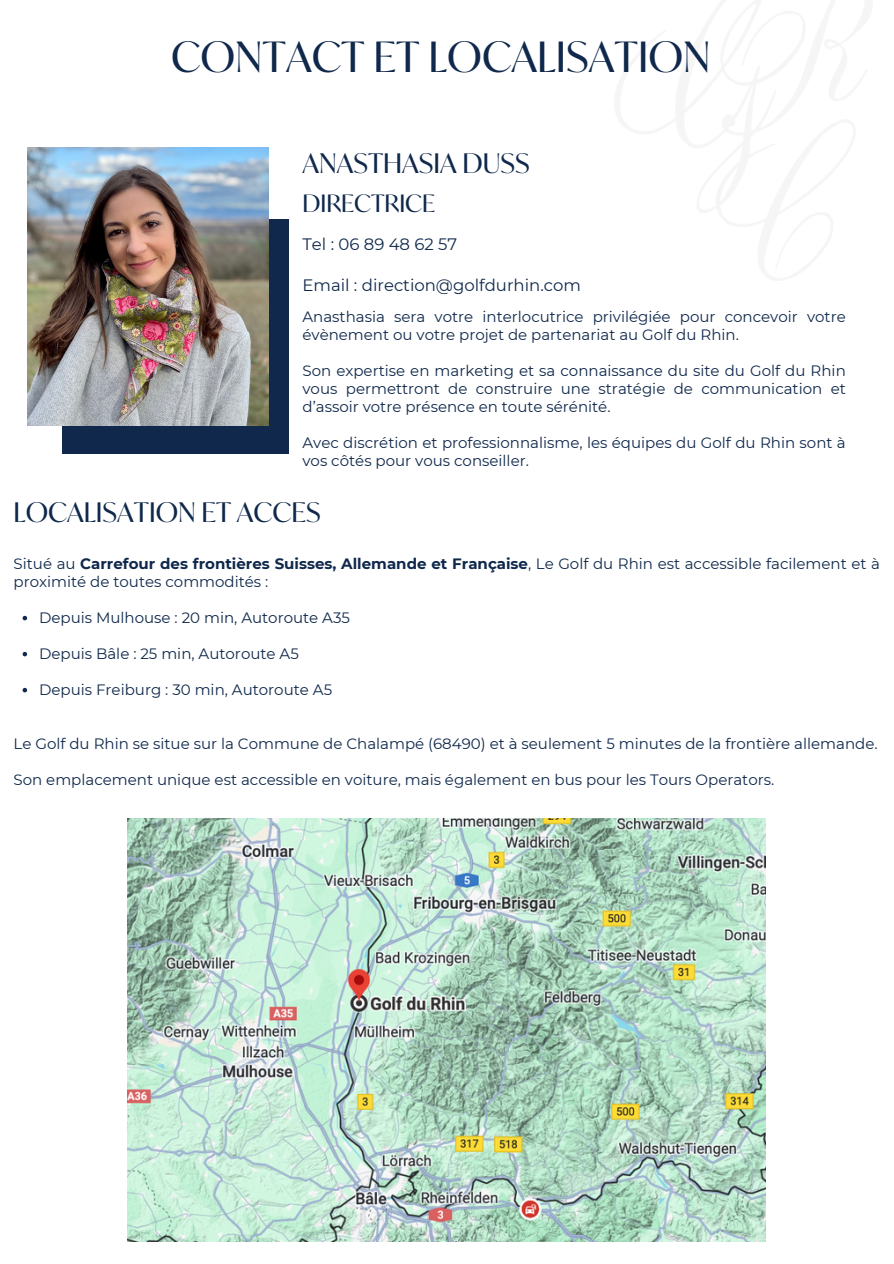
<style>
.page{position:relative;width:894px;height:1264px;background:#fff}
.page>*{position:absolute;margin:0;border:0;box-sizing:border-box;transform-origin:0 0}
.t1{font:41.85px "Ivy Mode";color:#0f284b}
.t2{font:27px "Ivy Mode";color:#0f284b}
.t3{font:24px "Ivy Mode";color:#0f284b}
.t4{font:16.5px "Montserrat";color:#0f284b}
.t5{font:15px/18px "Montserrat";color:#0f284b}
.s1{font-weight:700}
</style>
<div class="page">
<img style="left:127px;top:818px;width:638px;height:423px">
<div style="left:62px;top:219px;width:226px;height:234px;background:#0f284b"></div>
<img style="left:27px;top:147px;width:241px;height:278px">
<svg style="left:23px;top:616px;width:4px;height:4px"></svg>
<svg style="left:23px;top:652px;width:4px;height:4px"></svg>
<svg style="left:23px;top:688px;width:4px;height:4px"></svg>
<p class="t1" style="left:171px;top:31px;width:540px">CONTACT ET LOCALISATION</p>
<p class="t2" style="left:302px;top:146px;width:229px">ANASTHASIA DUSS</p>
<p class="t3" style="left:302px;top:188px;width:134px">DIRECTRICE</p>
<p class="t4" style="left:302px;top:234px;width:156px">Tel : 06 89 48 62 57</p>
<p class="t4" style="left:302px;top:275px;width:280px">Email : direction@golfdurhin.com</p>
<p class="t5" style="left:302px;top:308px;width:544px">Anasthasia sera votre interlocutrice privilégiée pour concevoir votre évènement ou votre projet de partenariat au Golf du Rhin.</p>
<h2 class="t5" style="left:302px;top:362px;width:544px;text-align:justify">Son expertise en marketing et sa connaissance du site du Golf du Rhin vous permettront de construire une stratégie de communication et d’assoir votre présence en toute sérénité.</h2>
<h3 class="t5" style="left:302px;top:434px;width:544px">Avec discrétion et professionnalisme, les équipes du Golf du Rhin sont à vos côtés pour vous conseiller.</h3>
<h2 class="t2" style="left:14px;top:495px;width:308px">LOCALISATION ET ACCES</h2>
<p class="t5" style="left:14px;top:554px;width:867px">Situé au <span class="s1">Carrefour des frontières Suisses, Allemande et Française</span>, Le Golf du Rhin est accessible facilement et à proximité de toutes commodités :</p>
<p class="t5" style="left:39px;top:608px;width:312px">Depuis Mulhouse : 20 min, Autoroute A35</p>
<p class="t5" style="left:39px;top:644px;width:261px">Depuis Bâle : 25 min, Autoroute A5</p>
<p class="t5" style="left:39px;top:680px;width:294px">Depuis Freiburg : 30 min, Autoroute A5</p>
<p class="t5" style="left:14px;top:734px;width:865px">Le Golf du Rhin se situe sur la Commune de Chalampé (68490) et à seulement 5 minutes de la frontière allemande.</p>
<p class="t5" style="left:14px;top:770px;width:762px">Son emplacement unique est accessible en voiture, mais également en bus pour les Tours Operators.</p>
</div>
